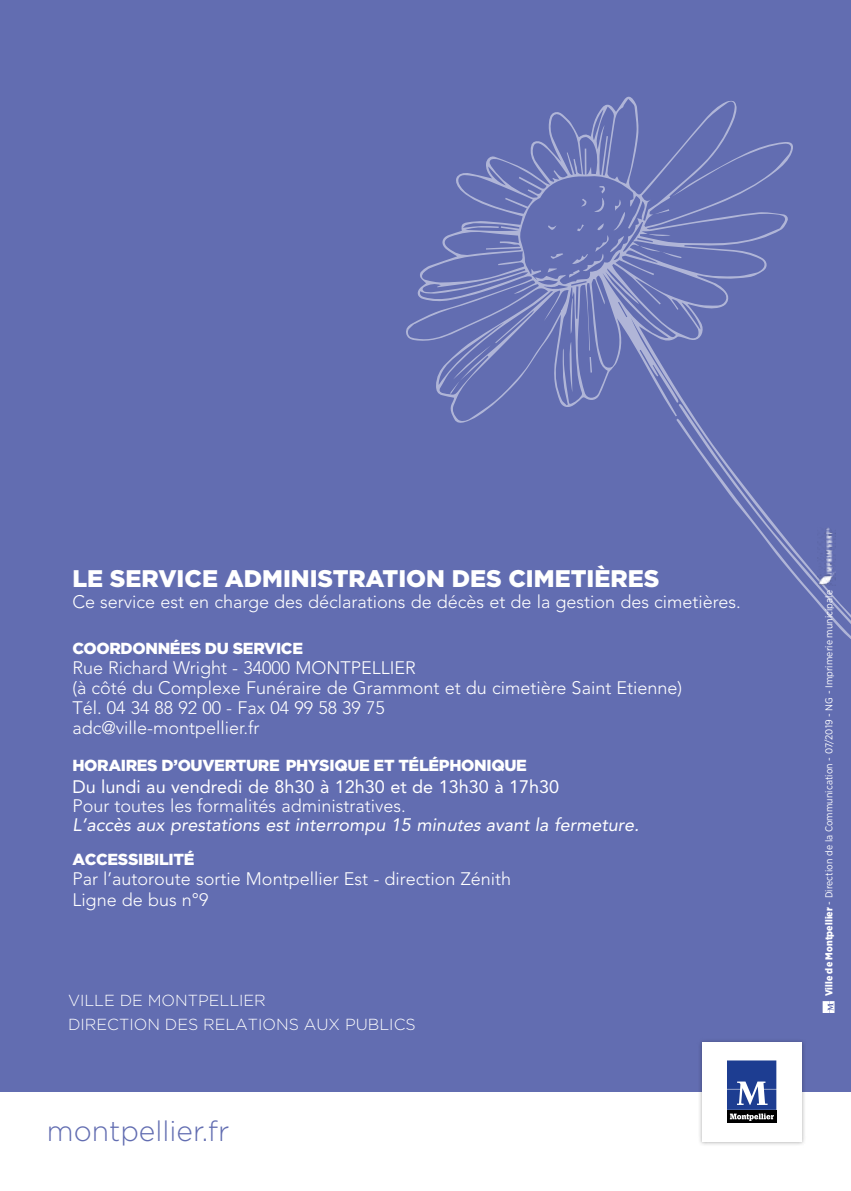
<style>
.page{position:relative;width:851px;height:1191px;background:#fff}
.page>*{position:absolute;margin:0;border:0;box-sizing:border-box;transform-origin:0 0}
.t1{font:300 28.2px "Gotham";color:#626db1}
.t2{font:900 24px "Gotham";color:#fff}
.t3{font:300 18px/19.8px "Avenir";color:#fff}
.t4{font:italic 18px/19.2px "Avenir";color:#fff}
.t5{font:18px "Avenir";color:#fff}
.t6{font:900 16px "Gotham";letter-spacing:-.02em;color:#fff}
.t7{font:300 16px/24px "Gotham";color:#fff}
.t8{font:10px "Gotham Narrow";letter-spacing:.01em;color:#fff}
.s1{font-weight:300;font-style:normal}
.s2{font-style:inherit}
.s3{font-weight:900}
</style>
<div class="page">
<div style="left:0;top:0;width:850px;height:1091px;background:#626db1"></div>
<img style="left:696px;top:1041px;width:111px;height:104px">
<svg style="left:702px;top:1042px;width:99px;height:99px"></svg>
<svg style="left:406px;top:96px;width:387px;height:327px"></svg>
<svg style="left:678px;top:404px;width:172px;height:234px"></svg>
<svg style="left:550px;top:253px;width:13px;height:6px"></svg>
<svg style="left:548px;top:225px;width:8px;height:5px"></svg>
<svg style="left:547px;top:268px;width:10px;height:4px"></svg>
<svg style="left:569px;top:186px;width:57px;height:91px"></svg>
<svg style="left:653px;top:209px;width:16px;height:6px"></svg>
<svg style="left:648px;top:234px;width:22px;height:3px"></svg>
<svg style="left:639px;top:246px;width:42px;height:12px"></svg>
<svg style="left:589px;top:357px;width:3px;height:15px"></svg>
<svg style="left:450px;top:345px;width:41px;height:49px"></svg>
<svg style="left:563px;top:298px;width:9px;height:94px"></svg>
<svg style="left:822px;top:1001px;width:12px;height:12px"></svg>
<img style="left:817px;top:527px;width:18px;height:58px">
<h2 class="t2" style="left:72px;top:561px;width:588px">LE SERVICE ADMINISTRATION DES CIMETIÈRES</h2>
<p class="t3" style="left:72px;top:592px;width:670px">Ce service est en charge des déclarations de décès et de la gestion des cimetières.</p>
<p class="t6" style="left:72px;top:637px;width:232px">COORDONNÉES DU SERVICE</p>
<p class="t3" style="left:72px;top:658px;width:611px">Rue Richard Wright - 34000 MONTPELLIER<br>(à côté du Complexe Funéraire de Grammont et du cimetière Saint Etienne)<br>Tél. 04 34 88 92 00 - Fax 04 99 58 39 75<br>adc@ville-montpellier.fr</p>
<p class="t6" style="left:72px;top:754px;width:456px">HORAIRES D’OUVERTURE PHYSIQUE ET TÉLÉPHONIQUE</p>
<p class="t5" style="left:72px;top:776px;width:488px">Du lundi au vendredi de 8h30 à 12h30 et de 13h30 à 17h30</p>
<p class="t4" style="left:72px;top:796px;width:568px"><span class="s1">Pour toutes les formalités administratives.<br></span>L’accès aux prestations est interrompu 15 min<span class="s2">utes</span>avant la fermeture.</p>
<p class="t6" style="left:72px;top:848px;width:124px">ACCESSIBILITÉ</p>
<p class="t3" style="left:72px;top:868px;width:440px;line-height:20.6px">Par l’autoroute sortie Montpellier Est - direction Zénith<br>Ligne de bus n°9</p>
<p class="t7" style="left:68px;top:987px;width:349px">VILLE DE MONTPELLIER<br>DIRECTION DES RELATIONS AUX PUBLICS</p>
<h1 class="t1" style="left:47px;top:1113px;width:184px">montpellier.fr</h1>
<p class="t8" style="left:822px;top:996px;width:408px;rotate:-90deg"><span class="s3">Ville de Montpellier</span> - Direction de la Communication - 07/2019 - NG - Imprimerie municipale</p>
</div>
